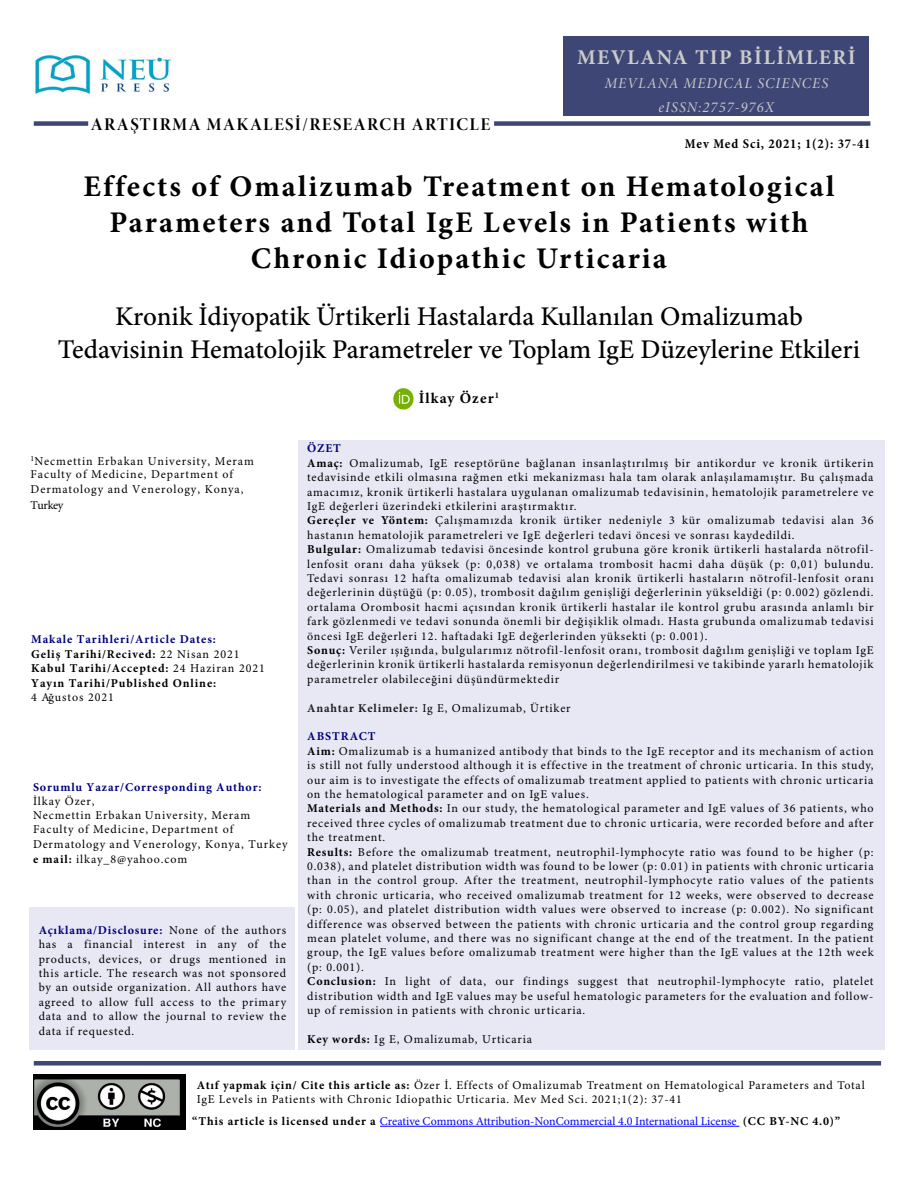
<style>
.page{position:relative;width:918px;height:1188px;background:#fff}
.page>*{position:absolute;margin:0;border:0;box-sizing:border-box;transform-origin:0 0}
.t1{font:700 30px/36px "Minion Pro";letter-spacing:.07em;color:#000;text-align:center}
.t2{font:500 27px/32.4px "Minion Pro";color:#000;text-align:center}
.t3{font:700 21px "Minion Pro";letter-spacing:.07em;color:#cbcbcb}
.t4{font:18px "Minion Pro Bold Disp";letter-spacing:.08em;color:#000}
.t5{font:15px/24px "Minion Pro It Subh";letter-spacing:.07em;color:#cbcbcb;text-align:center}
.t6{font:700 15px "Minion Pro";letter-spacing:.07em;color:#000}
.t7{font:700 condensed 13.5px "Minion Pro";letter-spacing:.065em;color:#000}
.t8{font:12px/14.4px "Minion Pro";letter-spacing:.065em;color:#000}
.t9{font:700 12px/14.5px "Minion Pro";letter-spacing:.075em;color:#000}
.t10{font:12px "Minion Pro";letter-spacing:-.005em;color:#00f}
.t11{font:700 12px "Minion Pro";letter-spacing:.075em;color:#000080}
.s1{font-weight:700;color:#000080}
.s2{font-weight:700}
.s3{font-weight:700;color:#231f20}
.s4{color:#000080}
.s5{font-weight:400}
.s6{font-weight:700;color:#000}
</style>
<div class="page">
<div style="left:29px;top:908px;width:266px;height:142px;background:#e7e8f3"></div>
<div style="left:299px;top:440px;width:586px;height:610px;background:#e7e8f3"></div>
<div style="left:34px;top:121px;width:54px;height:5px;background:#3e4676"></div>
<hr style="left:380px;top:1126px;width:359px;height:1px;background:#00f">
<div style="left:34px;top:1061px;width:847px;height:5px;background:#3e4676"></div>
<img style="left:34px;top:54px;width:138px;height:41px">
<div style="left:494px;top:121px;width:376px;height:5px;background:#3e4676"></div>
<img style="left:34px;top:1075px;width:151px;height:54px">
<img style="left:392px;top:387px;width:23px;height:23px">
<div style="left:563px;top:36px;width:306px;height:80px;background:#3e4675"></div>
<h3 class="t4" style="left:91px;top:113px;width:401px">ARAŞTIRMA MAKALESİ/RESEARCH ARTICLE</h3>
<h3 class="t3" style="left:577px;top:42px;width:280px">MEVLANA TIP BİLİMLERİ</h3>
<p class="t5" style="left:604px;top:72px;width:225px">MEVLANA MEDICAL SCIENCES eISSN:2757-976X</p>
<p class="t7" style="left:685px;top:135px;width:187px">Mev Med Sci, 2021; 1(2): 37-41</p>
<h1 class="t1" style="left:84px;top:168px;width:752px">Effects of Omalizumab Treatment on Hematological<br>Parameters and Total IgE Levels in Patients with<br>Chronic Idiopathic Urticaria</h1>
<h2 class="t2" style="left:58px;top:300px;width:804px">Kronik İdiyopatik Ürtikerli Hastalarda Kullanılan Omalizumab<br>Tedavisinin Hematolojik Parametreler ve Toplam IgE Düzeylerine Etkileri</h2>
<p class="t6" style="left:419px;top:388px;width:82px">İlkay Özer<sup>1</sup></p>
<p class="t8" style="left:307px;top:442px;width:568px"><span class="s1">ÖZET<br></span><span class="s2">Amaç:</span> Omalizumab, IgE reseptörüne bağlanan insanlaştırılmış bir antikordur ve kronik ürtikerin tedavisinde etkili olmasına rağmen etki mekanizması hala tam olarak anlaşılamamıştır. Bu çalışmada amacımız, kronik ürtikerli hastalara uygulanan omalizumab tedavisinin, hematolojik parametrelere ve IgE değerleri üzerindeki etkilerini araştırmaktır.<br><span class="s2">Gereçler ve Yöntem:</span> Çalışmamızda kronik ürtiker nedeniyle 3 kür omalizumab tedavisi alan 36 hastanın hematolojik parametreleri ve IgE değerleri tedavi öncesi ve sonrası kaydedildi.<br><span class="s2">Bulgular:</span> Omalizumab tedavisi öncesinde kontrol grubuna göre kronik ürtikerli hastalarda nötrofil&shy;lenfosit oranı daha yüksek (p: 0,038) ve ortalama trombosit hacmi daha düşük (p: 0,01) bulundu.<br>Tedavi sonrası 12 hafta omalizumab tedavisi alan kronik ürtikerli hastaların nötrofil-lenfosit oranı değerlerinin düştüğü (p: 0.05), trombosit dağılım genişliği değerlerinin yükseldiği (p: 0.002) gözlendi. ortalama Orombosit hacmi açısından kronik ürtikerli hastalar ile kontrol grubu arasında anlamlı bir fark gözlenmedi ve tedavi sonunda önemli bir değişiklik olmadı. Hasta grubunda omalizumab tedavisi öncesi IgE değerleri 12. haftadaki IgE değerlerinden yüksekti (p: 0.001).<br><span class="s2">Sonuç:</span> Veriler ışığında, bulgularımız nötrofil-lenfosit oranı, trombosit dağılım genişliği ve toplam IgE değerlerinin kronik ürtikerli hastalarda remisyonun değerlendirilmesi ve takibinde yararlı hematolojik parametreler olabileceğini düşündürmektedir</p>
<p class="t8" style="left:307px;top:701px;width:265px"><span class="s3">Anahtar Kelimeler:</span> Ig E, Omalizumab, Ürtiker</p>
<p class="t8" style="left:307px;top:730px;width:568px"><span class="s1">ABSTRACT<br></span><span class="s2">Aim:</span> Omalizumab is a humanized antibody that binds to the IgE receptor and its mechanism of action is still not fully understood although it is effective in the treatment of chronic urticaria. In this study, our aim is to investigate the effects of omalizumab treatment applied to patients with chronic urticaria on the hematological parameter and on IgE values.<br><span class="s2">Materials and Methods:</span> In our study, the hematological parameter and IgE values of 36 patients, who received three cycles of omalizumab treatment due to chronic urticaria, were recorded before and after the treatment.<br><span class="s2">Results:</span> Before the omalizumab treatment, neutrophil-lymphocyte ratio was found to be higher (p:<br>0.038), and platelet distribution width was found to be lower (p: 0.01) in patients with chronic urticaria than in the control group. After the treatment, neutrophil-lymphocyte ratio values of the patients with chronic urticaria, who received omalizumab treatment for 12 weeks, were observed to decrease (p: 0.05), and platelet distribution width values were observed to increase (p: 0.002). No significant difference was observed between the patients with chronic urticaria and the control group regarding mean platelet volume, and there was no significant change at the end of the treatment. In the patient group, the IgE values before omalizumab treatment were higher than the IgE values at the 12th week (p: 0.001).<br><span class="s2">Conclusion:</span> In light of data, our findings suggest that neutrophil-lymphocyte ratio, platelet distribution width and IgE values may be useful hematologic parameters for the evaluation and follow&shy;up of remission in patients with chronic urticaria.</p>
<p class="t8" style="left:307px;top:1032px;width:226px"><span class="s2">Key words:</span> Ig E, Omalizumab, Urticaria</p>
<p class="t8" style="left:197px;top:1078px;width:669px"><span class="s2">Atıf yapmak için/ Cite this article as:</span> Özer İ. Effects of Omalizumab Treatment on Hematological Parameters and Total<br>IgE Levels in Patients with Chronic Idiopathic Urticaria. Mev Med Sci. 2021;1(2): 37-41</p>
<p class="t8" style="left:31px;top:455px;width:225px;line-height:13px"><sup>1</sup>Necmettin Erbakan University, Meram<br>Faculty of Medicine, Department of</p>
<p class="t8" style="left:31px;top:482px;width:214px;line-height:15.8px">Dermatology and Venerology, Konya,<br>Turkey</p>
<p class="t9" style="left:31px;top:632px;width:235px"><span class="s4">Makale Tarihleri/Article Dates:<br></span>Geliş Tarihi/Recived: <span class="s5">22 Nisan 2021<br></span>Kabul Tarihi/Accepted: <span class="s5">24 Haziran 2021<br></span>Yayın Tarihi/Published Online:</p>
<p class="t8" style="left:31px;top:690px;width:84px">4 Ağustos 2021</p>
<p class="t11" style="left:33px;top:778px;width:230px">Sorumlu Yazar/Corresponding Author:</p>
<p class="t8" style="left:33px;top:794px;width:256px">İlkay Özer,<br>Necmettin Erbakan University, Meram<br>Faculty of Medicine, Department of<br>Dermatology and Venerology, Konya, Turkey <span class="s2">e mail:</span> ilkay_8@yahoo.com</p>
<p class="t8" style="left:39px;top:923px;width:249px;text-align:justify"><span class="s1">Açıklama/Disclosure:</span> None of the authors has a financial interest in any of the products, devices, or drugs mentioned in this article. The research was not sponsored by an outside organization. All authors have agreed to allow full access to the primary data and to allow the journal to review the data if requested.</p>
<p class="t10" style="left:192px;top:1114px;width:650px"><span class="s6">“This article is licensed under a</span> Creative Commons Attribution-NonCommercial 4.0 International License <span class="s6">(CC BY-NC 4.0)”</span></p>
</div>
